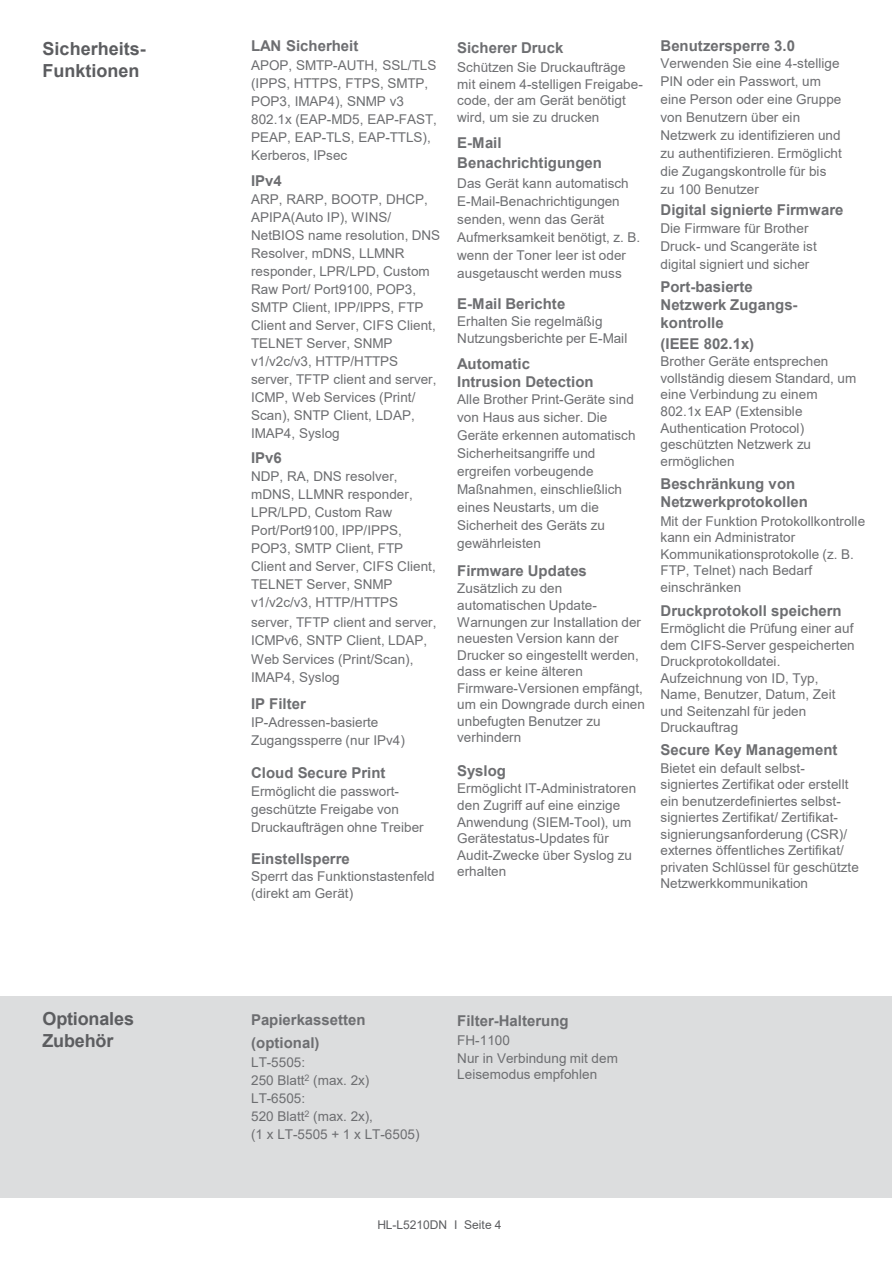
<style>
.page{position:relative;width:893px;height:1263px;background:#fff}
.page>*{position:absolute;margin:0;border:0;box-sizing:border-box;transform-origin:0 0}
.t1{font:700 18px/21.6px "Arial";letter-spacing:-.005em;color:#5c5d60}
.t2{font:700 15px/18px "Arial";color:#6d6e71}
.t3{font:13.5px/18px "Arial";letter-spacing:.005em;color:#6d6e71}
.t4{font:12px "Arial";letter-spacing:-.005em;color:#5c5d60}
</style>
<div class="page">
<div style="left:0;top:996px;width:892px;height:202px;background:#dcddde"></div>
<h1 class="t1" style="left:42px;top:38px;width:105px">Sicherheits-<br>Funktionen</h1>
<p class="t2" style="left:251px;top:37px;width:109px">LAN Sicherheit</p>
<p class="t3" style="left:251px;top:56px;width:187px">APOP, SMTP-AUTH, SSL/TLS (IPPS, HTTPS, FTPS, SMTP,<br>POP3, IMAP4), SNMP v3<br>802.1x (EAP-MD5, EAP-FAST,<br>PEAP, EAP-TLS, EAP-TTLS),<br>Kerberos, IPsec</p>
<p class="t2" style="left:251px;top:172px;width:32px">IPv4</p>
<p class="t3" style="left:251px;top:190px;width:191px">ARP, RARP, BOOTP, DHCP,<br>APIPA(Auto IP), WINS/<br>NetBIOS name resolution, DNS<br>Resolver, mDNS, LLMNR responder, LPR/LPD, Custom<br>Raw Port/ Port9100, POP3,<br>SMTP Client, IPP/IPPS, FTP<br>Client and Server, CIFS Client,<br>TELNET Server, SNMP v1/v2c/v3, HTTP/HTTPS server, TFTP client and server,<br>ICMP, Web Services (Print/<br>Scan), SNTP Client, LDAP,<br>IMAP4, Syslog</p>
<p class="t2" style="left:251px;top:449px;width:32px">IPv6</p>
<p class="t3" style="left:251px;top:467px;width:186px">NDP, RA, DNS resolver, mDNS, LLMNR responder,<br>LPR/LPD, Custom Raw<br>Port/Port9100, IPP/IPPS,<br>POP3, SMTP Client, FTP<br>Client and Server, CIFS Client,<br>TELNET Server, SNMP v1/v2c/v3, HTTP/HTTPS</p>
<p class="t3" style="left:251px;top:613px;width:187px">server, TFTP client and server,<br>ICMPv6, SNTP Client, LDAP,</p>
<p class="t3" style="left:251px;top:650px;width:164px">Web Services (Print/Scan),<br>IMAP4, Syslog</p>
<p class="t2" style="left:251px;top:695px;width:56px">IP Filter</p>
<p class="t3" style="left:251px;top:714px;width:155px">IP-Adressen-basierte<br>Zugangssperre (nur IPv4)</p>
<p class="t2" style="left:251px;top:764px;width:136px">Cloud Secure Print</p>
<p class="t3" style="left:251px;top:783px;width:174px">Ermöglicht die passwort&shy;geschützte Freigabe von<br>Druckaufträgen ohne Treiber</p>
<p class="t2" style="left:251px;top:850px;width:100px">Einstellsperre</p>
<p class="t3" style="left:251px;top:868px;width:185px;line-height:16.6px">Sperrt das Funktionstastenfeld (direkt am Gerät)</p>
<p class="t2" style="left:457px;top:39px;width:108px">Sicherer Druck</p>
<p class="t3" style="left:457px;top:59px;width:187px;line-height:16.5px">Schützen Sie Druckaufträge mit einem 4-stelligen Freigabe&shy;code, der am Gerät benötigt wird, um sie zu drucken</p>
<p class="t2" style="left:457px;top:133px;width:146px;line-height:19.8px">E-Mail<br>Benachrichtigungen</p>
<p class="t3" style="left:457px;top:174px;width:185px">Das Gerät kann automatisch<br>E-Mail-Benachrichtigungen senden, wenn das Gerät<br>Aufmerksamkeit benötigt, z. B. wenn der Toner leer ist oder ausgetauscht werden muss</p>
<p class="t2" style="left:457px;top:295px;width:110px">E-Mail Berichte</p>
<p class="t3" style="left:457px;top:313px;width:172px;line-height:16.5px">Erhalten Sie regelmäßig<br>Nutzungsberichte per E-Mail</p>
<p class="t2" style="left:457px;top:354px;width:138px">Automatic<br>Intrusion Detection</p>
<p class="t3" style="left:457px;top:390px;width:180px">Alle Brother Print-Geräte sind von Haus aus sicher. Die<br>Geräte erkennen automatisch<br>Sicherheitsangriffe und ergreifen vorbeugende<br>Maßnahmen, einschließlich eines Neustarts, um die<br>Sicherheit des Geräts zu gewährleisten</p>
<p class="t2" style="left:457px;top:562px;width:131px">Firmware Updates</p>
<p class="t3" style="left:457px;top:581px;width:189px;line-height:16.5px">Zusätzlich zu den automatischen Update-<br>Warnungen zur Installation der neuesten Version kann der<br>Drucker so eingestellt werden, dass er keine älteren<br>Firmware-Versionen empfängt, um ein Downgrade durch einen unbefugten Benutzer zu verhindern</p>
<p class="t2" style="left:457px;top:762px;width:50px">Syslog</p>
<p class="t3" style="left:457px;top:781px;width:181px;line-height:16.5px">Ermöglicht IT-Administratoren den Zugriff auf eine einzige<br>Anwendung (SIEM-Tool), um<br>Gerätestatus-Updates für<br>Audit-Zwecke über Syslog zu erhalten</p>
<p class="t2" style="left:660px;top:37px;width:136px">Benutzersperre 3.0</p>
<p class="t3" style="left:660px;top:54px;width:183px">Verwenden Sie eine 4-stellige<br>PIN oder ein Passwort, um eine Person oder eine Gruppe von Benutzern über ein<br>Netzwerk zu identifizieren und zu authentifizieren. Ermöglicht die Zugangskontrolle für bis zu 100 Benutzer</p>
<p class="t2" style="left:660px;top:201px;width:184px">Digital signierte Firmware</p>
<p class="t3" style="left:660px;top:219px;width:158px">Die Firmware für Brother<br>Druck- und Scangeräte ist digital signiert und sicher</p>
<p class="t2" style="left:660px;top:278px;width:139px">Port-basierte<br>Netzwerk Zugangs&shy;kontrolle</p>
<p class="t2" style="left:660px;top:335px;width:95px">(IEEE 802.1x)</p>
<p class="t3" style="left:660px;top:354px;width:197px;line-height:16.5px">Brother Geräte entsprechen vollständig diesem Standard, um eine Verbindung zu einem<br>802.1x EAP (Extensible<br>Authentication Protocol) geschützten Netzwerk zu ermöglichen</p>
<p class="t2" style="left:660px;top:475px;width:149px">Beschränkung von<br>Netzwerkprotokollen</p>
<p class="t3" style="left:660px;top:513px;width:206px;line-height:16.5px">Mit der Funktion Protokollkontrolle kann ein Administrator<br>Kommunikationsprotokolle (z. B.<br>FTP, Telnet) nach Bedarf einschränken</p>
<p class="t2" style="left:660px;top:602px;width:183px">Druckprotokoll speichern</p>
<p class="t3" style="left:660px;top:620px;width:195px;line-height:16.5px">Ermöglicht die Prüfung einer auf dem CIFS-Server gespeicherten<br>Druckprotokolldatei.<br>Aufzeichnung von ID, Typ,<br>Name, Benutzer, Datum, Zeit und Seitenzahl für jeden<br>Druckauftrag</p>
<p class="t2" style="left:660px;top:741px;width:179px">Secure Key Management</p>
<p class="t3" style="left:660px;top:760px;width:200px;line-height:16.5px">Bietet ein default selbst&shy;signiertes Zertifikat oder erstellt ein benutzerdefiniertes selbst&shy;signiertes Zertifikat/ Zertifikat&shy;signierungsanforderung (CSR)/ externes öffentliches Zertifikat/ privaten Schlüssel für geschützte Netzwerkkommunikation</p>
<h1 class="t1" style="left:42px;top:1007px;width:93px;line-height:22.4px">Optionales<br>Zubehör</h1>
<p class="t2" style="left:457px;top:1011px;width:113px">Filter-Halterung</p>
<p class="t2" style="left:251px;top:1009px;width:116px;line-height:23.1px">Papierkassetten (optional)</p>
<p class="t3" style="left:251px;top:1054px;width:170px">LT-5505:<br>250 Blatt<sup>2</sup> (max. 2x)<br>LT-6505:<br>520 Blatt<sup>2</sup> (max. 2x),<br>(1 x LT-5505 + 1 x LT-6505)</p>
<p class="t3" style="left:457px;top:1031px;width:162px">FH-1100<br>Nur in Verbindung mit dem</p>
<p class="t3" style="left:457px;top:1065px;width:141px">Leisemodus empfohlen</p>
<p class="t4" style="left:377px;top:1218px;width:126px">HL-L5210DN I Seite 4</p>
</div>
